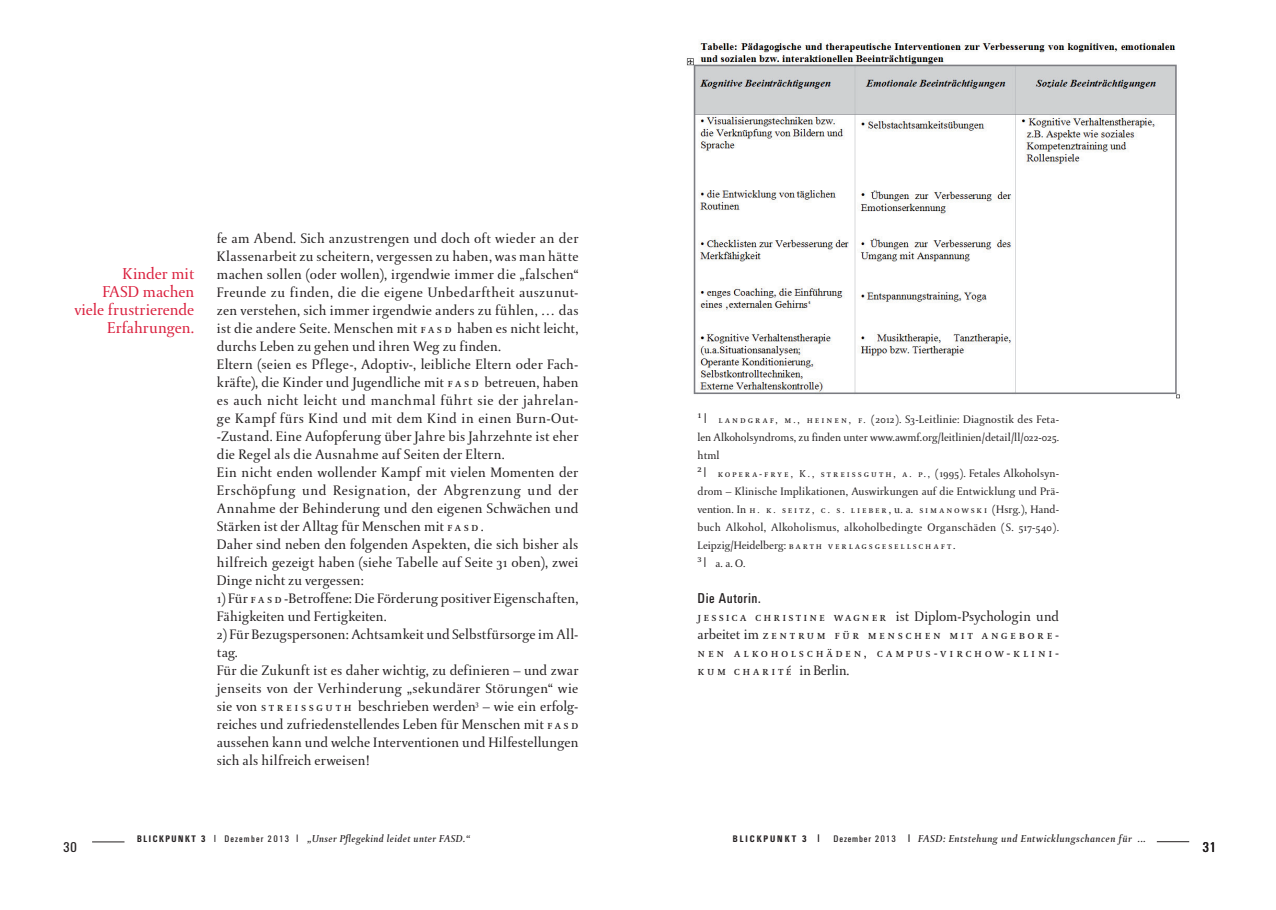
<style>
.page{position:relative;width:1276px;height:910px;background:#fff}
.page>*{position:absolute;margin:0;border:0;box-sizing:border-box;transform-origin:0 0}
.t1{font:16.5px/18px "DTL Paradox ST";color:#da1f3d;text-align:right}
.t2{font:14.4px/18px "DTL Paradox ST";letter-spacing:.015em;color:#231f20}
.t3{font:13.5px/18px "DTL Paradox T Caps";letter-spacing:.2em;color:#231f20;text-align:justify}
.t4{font:13.5px "Univers 57 Sch";letter-spacing:.05em;color:#231f20}
.t5{font:11.4px/18px "DTL Paradox ST";letter-spacing:.01em;color:#231f20;text-align:justify}
.t6{font:10.5px "DTL Paradox T Caps";letter-spacing:.18em;color:#231f20}
.t7{font:italic 500 10.5px "DTL Paradox T";letter-spacing:.045em;color:#231f20}
.t8{font:9px "Univers 67 Bold Cond";letter-spacing:.225em;color:#231f20}
.s1{font-family:"DTL Paradox T Caps";font-size:13.5px}
.s2{font-family:"Univers";font-weight:300;font-size:13.5px}
.s3{font-family:"DTL Paradox T Caps";font-size:10.5px}
.s4{font-family:"DTL Paradox ST";font-size:11.4px}
.s5{font-family:"DTL Paradox ST";font-size:14.4px}
.s6{font-family:"Univers 67 Bold Cond";font-weight:400;font-style:normal;font-size:9px}
.s7{font-family:"Myriad Pro";font-weight:400;font-style:normal}
.s8{font-family:"Univers 57 Sch";font-weight:400;font-style:normal;font-size:9px}
.s9{font-family:"Univers 55 Normal";font-size:10.5px}
.s10{font-family:"Univers 55 Normal";font-weight:400;font-style:normal}
</style>
<div class="page">
<hr style="left:92px;top:841px;width:32px;height:1px;background:#231f20">
<hr style="left:1156px;top:841px;width:33px;height:1px;background:#231f20">
<img style="left:686px;top:41px;width:494px;height:358px">
<p class="t1" style="left:74px;top:264px;width:121px">Kinder mit<br>FASD machen viele frustrierende<br>Erfahrungen.</p>
<p class="t2" style="left:217px;top:229px;width:363px">fe am Abend. Sich anzustrengen und doch oft wieder an der Klassenarbeit zu scheitern, vergessen zu haben, was man hätte machen sollen (oder wollen), irgendwie immer die „falschen“ Freunde zu finden, die die eigene Unbedarftheit auszunut&shy;zen verstehen, sich immer irgendwie anders zu fühlen, … das ist die andere Seite. Menschen mit <span class="s1">f a s d</span> haben es nicht leicht, durchs Leben zu gehen und ihren Weg zu finden.<br>Eltern (seien es Pflege-, Adoptiv-, leibliche Eltern oder Fach&shy;kräfte), die Kinder und Jugendliche mit <span class="s1">f a s d</span> betreuen, haben es auch nicht leicht und manchmal führt sie der jahrelan&shy;ge Kampf fürs Kind und mit dem Kind in einen Burn-Out--Zustand. Eine Aufopferung über Jahre bis Jahrzehnte ist eher die Regel als die Ausnahme auf Seiten der Eltern.<br>Ein nicht enden wollender Kampf mit vielen Momenten der Erschöpfung und Resignation, der Abgrenzung und der Annahme der Behinderung und den eigenen Schwächen und Stärken ist der Alltag für Menschen mit <span class="s1">f a s d</span> .<br>Daher sind neben den folgenden Aspekten, die sich bisher als hilfreich gezeigt haben (siehe Tabelle auf Seite 31 oben), zwei Dinge nicht zu vergessen:</p>
<p class="t2" style="left:217px;top:589px;width:363px">1) Für <span class="s1">f a s d</span> -Betroffene: Die Förderung positiver Eigenschaften,<br>Fähigkeiten und Fertigkeiten.</p>
<p class="t2" style="left:217px;top:625px;width:363px">2) Für Bezugspersonen: Achtsamkeit und Selbstfürsorge im All&shy;tag.<br>Für die Zukunft ist es daher wichtig, zu definieren – und zwar jenseits von der Verhinderung „sekundärer Störungen“ wie sie von <span class="s1">s t r e i s s g u t h</span> beschrieben werden<sup>3</sup> – wie ein erfolg&shy;reiches und zufriedenstellendes Leben für Menschen mit <span class="s1">f a s d </span>aussehen kann und welche Interventionen und Hilfestellungen sich als hilfreich erweisen!</p>
<p class="t5" style="left:697px;top:410px;width:363px"><sup>1</sup> <span class="s2">I</span> <span class="s3">l a n d g r a f , m . , h e i n e n , f .</span> (2012). S3-Leitlinie: Diagnostik des Feta&shy;len Alkoholsyndroms, zu finden unter www.awmf.org/leitlinien/detail/ll/022-025. html</p>
<p class="t6" style="left:697px;top:467px;width:363px">2<span class="s2">I</span> kopera-frye, K., streissguth, a. p., <span class="s4">(1995). Fetales Alkoholsyn-</span></p>
<p class="t5" style="left:697px;top:482px;width:363px">drom – Klinische Implikationen, Auswirkungen auf die Entwicklung und Prä-</p>
<p class="t6" style="left:697px;top:503px;width:363px"><span class="s4">vention. In</span> h. k. seitz, c. s. lieber<span class="s4">, u. a.</span> simanowski <span class="s4">(Hsrg.), Hand-</span></p>
<p class="t5" style="left:697px;top:518px;width:363px">buch Alkohol, Alkoholismus, alkoholbedingte Organschäden (S. 517-540).</p>
<p class="t6" style="left:697px;top:539px;width:259px"><span class="s4">Leipzig/Heidelberg:</span> barth verlagsgesellschaft<span class="s4">.</span></p>
<p class="t5" style="left:697px;top:554px;width:50px"><sup>3</sup> <span class="s2">I</span> a. a. O.</p>
<p class="t4" style="left:697px;top:590px;width:65px">Die Autorin.</p>
<p class="t2" style="left:697px;top:607px;width:363px"><span class="s1">jessica christine wagner</span> ist Diplom-Psychologin und</p>
<p class="t3" style="left:697px;top:625px;width:363px"><span class="s5">arbeitet im</span> zentrum für menschen mit angebore&shy;nen alkoholschäden, campus-virchow-klini&shy;kum charité <span class="s5">in Berlin.</span></p>
<p class="t4" style="left:63px;top:839px;width:15px">30</p>
<p class="t7" style="left:137px;top:833px;width:334px"><span class="s6">B L I C K P U N K T 3</span> <span class="s7">I</span> <span class="s8">Dezember 2013</span> <span class="s7">l</span> „Unser Pflegekind leidet unter FASD.“</p>
<p class="t8" style="left:733px;top:834px;width:88px">BLICKPUNKT 3 <span class="s9">I</span></p>
<p class="t7" style="left:833px;top:833px;width:313px"><span class="s8">Dezember 2013</span> <span class="s10">l</span> FASD: Entstehung und Entwicklungschancen für ...</p>
<p class="t4" style="left:1202px;top:839px;width:15px">31</p>
</div>
